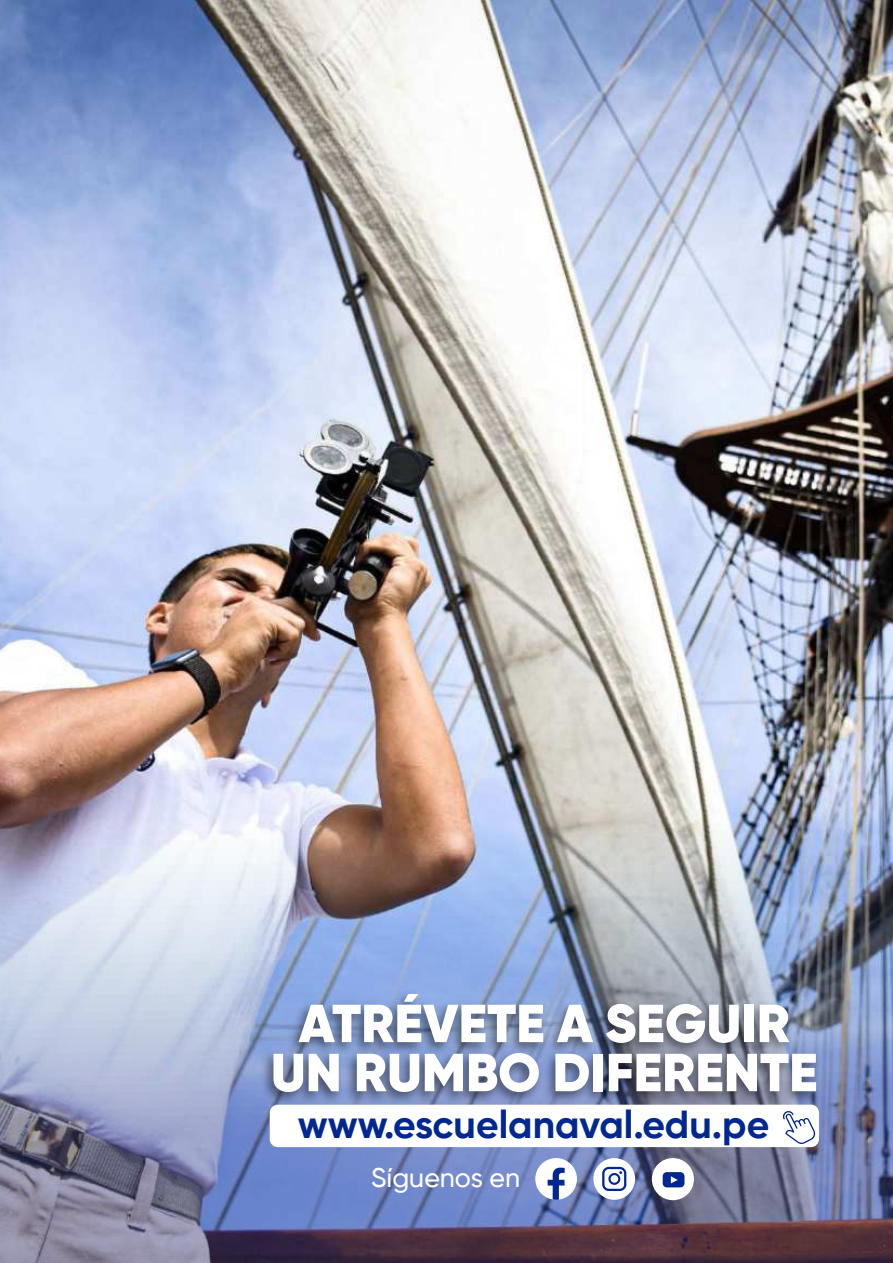
<style>
.page{position:relative;width:893px;height:1263px;background:#fff}
.page>*{position:absolute;margin:0;border:0;box-sizing:border-box;transform-origin:0 0}
.t1{font:900 53.4px/49.1px "Gilroy";color:#fff;text-align:center}
.t2{font:700 39px "Gilroy";color:#002890}
.t3{font:500 26.85px "Gilroy";color:#fff}
</style>
<div class="page">
<img style="left:0;top:0;width:893px;height:1263px">
<img style="left:254px;top:985px;width:572px;height:138px">
<div style="left:270px;top:1105px;width:549px;height:42px;background:#fff;border-radius:8px"></div>
<svg style="left:783px;top:1111px;width:32px;height:33px"></svg>
<div style="left:593px;top:1158px;width:42px;height:42px;background:#fff;border-radius:50%"></div>
<svg style="left:602px;top:1167px;width:24px;height:24px"></svg>
<div style="left:535px;top:1158px;width:42px;height:42px;background:#fff;border-radius:50%"></div>
<svg style="left:548px;top:1167px;width:17px;height:33px"></svg>
<div style="left:652px;top:1158px;width:42px;height:42px;background:#fff;border-radius:50%"></div>
<svg style="left:663px;top:1172px;width:21px;height:15px"></svg>
<h1 class="t1" style="left:271px;top:999px;width:548px">ATRÉVETE A SEGUIR<br>UN RUMBO DIFERENTE</h1>
<p class="t2" style="left:298px;top:1107px;width:473px">www.escuelanaval.edu.pe</p>
<p class="t2" style="left:321px;top:1103px;width:473px">www.escuelanaval.edu.pe</p>
<p class="t3" style="left:371px;top:1163px;width:151px">Síguenos en</p>
</div>
